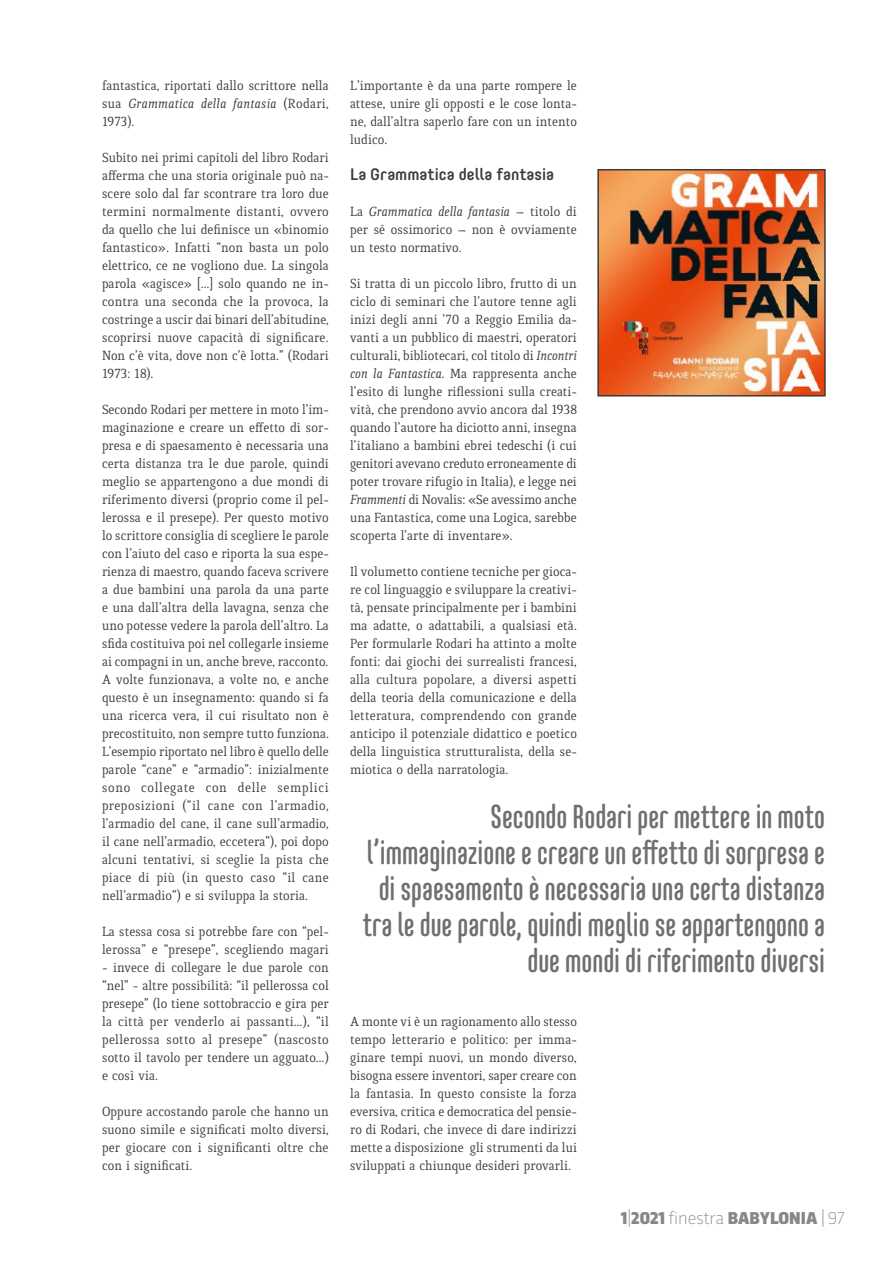
<style>
.page{position:relative;width:893px;height:1263px;background:#fff}
.page>*{position:absolute;margin:0;border:0;box-sizing:border-box;transform-origin:0 0}
.t1{font:500 33px/36px "Core Mellow 59 Cp";color:#706f6f;text-align:right}
.t2{font:900 18px "Trasandina";color:#878787}
.t3{font:500 16.5px "Core Mellow 55";color:#3c3c3b}
.t4{font:14.25px/18px "Quiroga Serif Pro";color:#3c3c3b;text-align:justify}
.s1{font-style:italic}
.s2{font-weight:200}
</style>
<div class="page">
<img style="left:600px;top:172px;width:223px;height:221px">
<div style="left:597px;top:169px;width:229px;height:227px;border:2px solid #3c3c3b"></div>
<p class="t4" style="left:102px;top:76px;width:228px">fantastica, riportati dallo scrittore nella sua <span class="s1">Grammatica della fantasia</span> (Rodari, 1973).</p>
<p class="t4" style="left:102px;top:148px;width:228px">Subito nei primi capitoli del libro Rodari afferma che una storia originale può na&shy;scere solo dal far scontrare tra loro due termini normalmente distanti, ovvero da quello che lui definisce un «binomio fantastico». Infatti “non basta un polo elettrico, ce ne vogliono due. La singola parola «agisce» […] solo quando ne in&shy;contra una seconda che la provoca, la costringe a uscir dai binari dell’abitudine, scoprirsi nuove capacità di significare.<br>Non c’è vita, dove non c’è lotta.” (Rodari 1973: 18).</p>
<p class="t4" style="left:102px;top:400px;width:228px">Secondo Rodari per mettere in moto l’im&shy;maginazione e creare un effetto di sor&shy;presa e di spaesamento è necessaria una certa distanza tra le due parole, quindi meglio se appartengono a due mondi di riferimento diversi (proprio come il pel&shy;lerossa e il presepe). Per questo motivo lo scrittore consiglia di scegliere le parole con l’aiuto del caso e riporta la sua espe&shy;rienza di maestro, quando faceva scrivere a due bambini una parola da una parte e una dall’altra della lavagna, senza che uno potesse vedere la parola dell’altro. La sfida costituiva poi nel collegarle insieme ai compagni in un, anche breve, racconto.<br>A volte funzionava, a volte no, e anche questo è un insegnamento: quando si fa una ricerca vera, il cui risultato non è precostituito, non sempre tutto funziona.<br>L’esempio riportato nel libro è quello delle parole “cane” e “armadio”: inizialmente sono collegate con delle semplici preposizioni (“il cane con l’armadio, l’armadio del cane, il cane sull’armadio, il cane nell’armadio, eccetera”), poi dopo alcuni tentativi, si sceglie la pista che piace di più (in questo caso “il cane nell’armadio”) e si sviluppa la storia.</p>
<p class="t4" style="left:102px;top:922px;width:228px">La stessa cosa si potrebbe fare con “pel&shy;lerossa” e “presepe”, scegliendo magari</p>
<p class="t4" style="left:102px;top:958px;width:228px">- invece di collegare le due parole con “nel” - altre possibilità: “il pellerossa col presepe” (lo tiene sottobraccio e gira per la città per venderlo ai passanti…), “il pellerossa sotto al presepe” (nascosto sotto il tavolo per tendere un agguato…) e così via.</p>
<p class="t4" style="left:102px;top:1102px;width:228px">Oppure accostando parole che hanno un suono simile e significati molto diversi, per giocare con i significanti oltre che con i significati.</p>
<p class="t4" style="left:350px;top:77px;width:228px">L’importante è da una parte rompere le attese, unire gli opposti e le cose lonta&shy;ne, dall’altra saperlo fare con un intento ludico.</p>
<p class="t3" style="left:350px;top:162px;width:205px">La Grammatica della fantasia</p>
<p class="t4" style="left:350px;top:203px;width:228px">La <span class="s1">Grammatica della fantasia</span> – titolo di per sé ossimorico – non è ovviamente un testo normativo.</p>
<p class="t4" style="left:350px;top:275px;width:228px">Si tratta di un piccolo libro, frutto di un ciclo di seminari che l’autore tenne agli inizi degli anni ’70 a Reggio Emilia da&shy;vanti a un pubblico di maestri, operatori culturali, bibliotecari, col titolo di <span class="s1">Incontri con la Fantastica.</span> Ma rappresenta anche l’esito di lunghe riflessioni sulla creati&shy;vità, che prendono avvio ancora dal 1938 quando l’autore ha diciotto anni, insegna l’italiano a bambini ebrei tedeschi (i cui genitori avevano creduto erroneamente di poter trovare rifugio in Italia), e legge nei <span class="s1">Frammenti</span> di Novalis: «Se avessimo anche una Fantastica, come una Logica, sarebbe scoperta l’arte di inventare».</p>
<p class="t4" style="left:350px;top:563px;width:228px">Il volumetto contiene tecniche per gioca&shy;re col linguaggio e sviluppare la creativi&shy;tà, pensate principalmente per i bambini ma adatte, o adattabili, a qualsiasi età.<br>Per formularle Rodari ha attinto a molte fonti: dai giochi dei surrealisti francesi, alla cultura popolare, a diversi aspetti della teoria della comunicazione e della letteratura, comprendendo con grande anticipo il potenziale didattico e poetico della linguistica strutturalista, della se&shy;miotica o della narratologia.</p>
<h1 class="t1" style="left:363px;top:797px;width:464px">Secondo Rodari per mettere in moto l’immaginazione e creare un effetto di sorpresa e di spaesamento è necessaria una certa distanza tra le due parole, quindi meglio se appartengono a due mondi di riferimento diversi</h1>
<p class="t4" style="left:350px;top:1012px;width:228px">A monte vi è un ragionamento allo stesso tempo letterario e politico: per imma&shy;ginare tempi nuovi, un mondo diverso, bisogna essere inventori, saper creare con la fantasia. In questo consiste la forza eversiva, critica e democratica del pensie&shy;ro di Rodari, che invece di dare indirizzi mette a disposizione gli strumenti da lui sviluppati a chiunque desideri provarli.</p>
<p class="t2" style="left:621px;top:1205px;width:225px">1<span class="s2">|</span>2021 <span class="s2">finestra</span> BABYLONIA <span class="s2">| 97</span></p>
</div>
